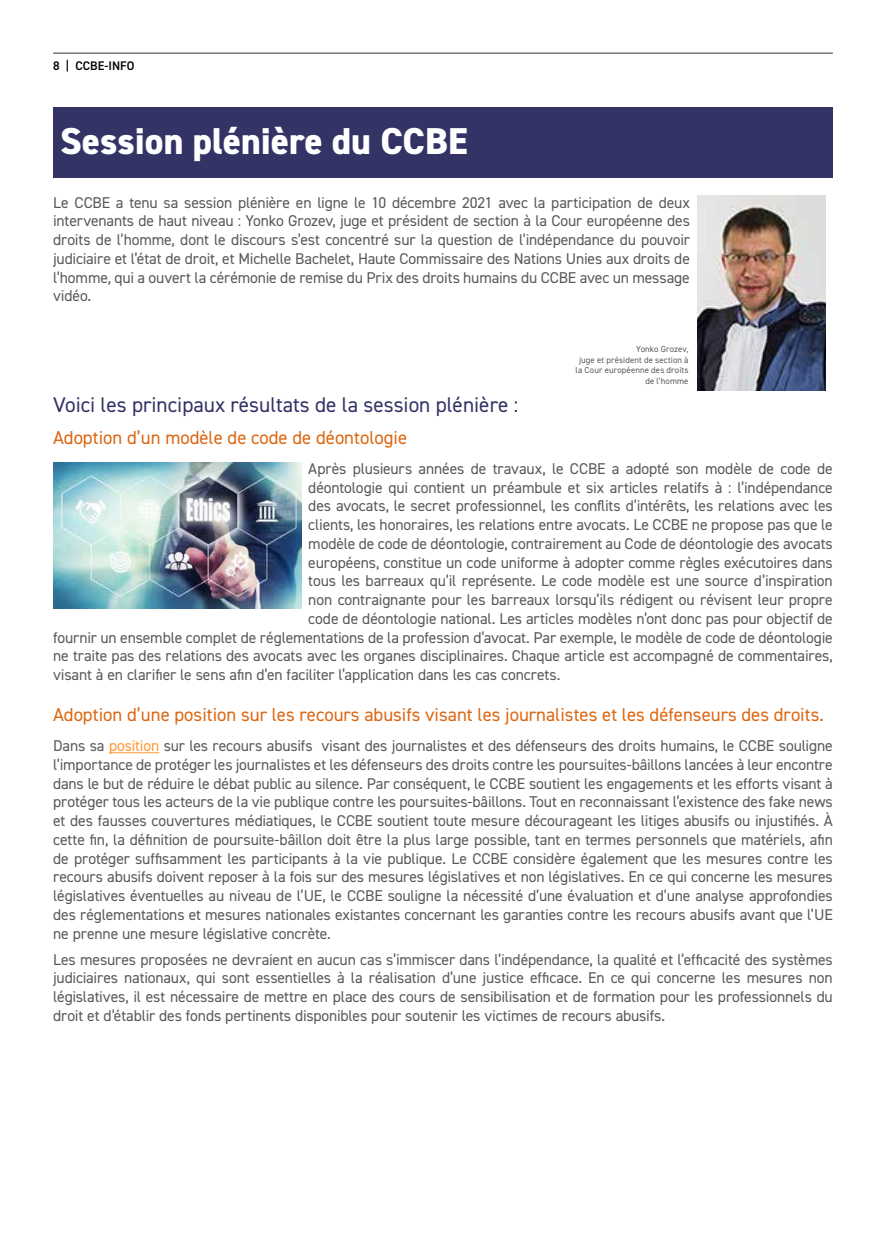
<style>
.page{position:relative;width:886px;height:1251px;background:#fff}
.page>*{position:absolute;margin:0;border:0;box-sizing:border-box;transform-origin:0 0}
.t1{font:800 37.5px "DIN2014";color:#fff}
.t2{font:21.25px "DIN2014";color:#336}
.t3{font:18.75px "DIN2014";color:#dc6711}
.t4{font:15.62px/18.8px "DIN2014";letter-spacing:-.01em;color:#595959;text-align:justify}
.t5{font:600 12.5px "DIN2014";color:#000}
.t6{font:8.75px/10.5px "DIN2014";letter-spacing:.015em;color:#595959;text-align:right}
.s1{color:#f93}
</style>
<div class="page">
<img style="left:53px;top:463px;width:248px;height:146px">
<img style="left:697px;top:196px;width:129px;height:195px">
<hr style="left:53px;top:53px;width:780px;height:1px;background:#595959">
<div style="left:53px;top:107px;width:780px;height:71px;background:#336"></div>
<hr style="left:109px;top:752px;width:50px;height:1px;background:#f93">
<p class="t5" style="left:53px;top:58px;width:83px">8 | CCBE-INFO</p>
<h1 class="t1" style="left:60px;top:116px;width:409px">Session plénière du CCBE</h1>
<p class="t4" style="left:53px;top:193px;width:638px">Le CCBE a tenu sa session plénière en ligne le 10 décembre 2021 avec la participation de deux intervenants de haut niveau : Yonko Grozev, juge et président de section à la Cour européenne des droits de l’homme, dont le discours s’est concentré sur la question de l’indépendance du pouvoir judiciaire et l’état de droit, et Michelle Bachelet, Haute Commissaire des Nations Unies aux droits de l’homme, qui a ouvert la cérémonie de remise du Prix des droits humains du CCBE avec un message vidéo.</p>
<p class="t6" style="left:575px;top:344px;width:115px">Yonko Grozev,<br>juge et président de section à la Cour européenne des droits de l’homme</p>
<h2 class="t2" style="left:53px;top:391px;width:467px">Voici les principaux résultats de la session plénière :</h2>
<p class="t3" style="left:53px;top:426px;width:356px">Adoption d’un modèle de code de déontologie</p>
<p class="t4" style="left:308px;top:459px;width:526px">Après plusieurs années de travaux, le CCBE a adopté son modèle de code de</p>
<p class="t4" style="left:308px;top:478px;width:526px">déontologie qui contient un préambule et six articles relatifs à : l’indépendance</p>
<p class="t4" style="left:308px;top:496px;width:526px">des avocats, le secret professionnel, les conflits d’intérêts, les relations avec les</p>
<p class="t4" style="left:308px;top:515px;width:526px">clients, les honoraires, les relations entre avocats. Le CCBE ne propose pas que le</p>
<p class="t4" style="left:308px;top:534px;width:526px">modèle de code de déontologie, contrairement au Code de déontologie des avocats</p>
<p class="t4" style="left:308px;top:553px;width:526px">européens, constitue un code uniforme à adopter comme règles exécutoires dans</p>
<p class="t4" style="left:308px;top:571px;width:526px">tous les barreaux qu’il représente. Le code modèle est une source d’inspiration</p>
<p class="t4" style="left:308px;top:590px;width:526px">non contraignante pour les barreaux lorsqu’ils rédigent ou révisent leur propre</p>
<p class="t4" style="left:308px;top:609px;width:526px">code de déontologie national. Les articles modèles n’ont donc pas pour objectif de</p>
<p class="t4" style="left:53px;top:628px;width:781px">fournir un ensemble complet de réglementations de la profession d’avocat. Par exemple, le modèle de code de déontologie</p>
<p class="t4" style="left:53px;top:646px;width:781px">ne traite pas des relations des avocats avec les organes disciplinaires. Chaque article est accompagné de commentaires,</p>
<p class="t4" style="left:53px;top:665px;width:509px">visant à en clarifier le sens afin d’en faciliter l’application dans les cas concrets.</p>
<p class="t3" style="left:53px;top:703px;width:772px">Adoption d’une position sur les recours abusifs visant les journalistes et les défenseurs des droits.</p>
<p class="t4" style="left:53px;top:736px;width:781px">Dans sa <span class="s1">position</span> sur les recours abusifs visant des journalistes et des défenseurs des droits humains, le CCBE souligne l’importance de protéger les journalistes et les défenseurs des droits contre les poursuites-bâillons lancées à leur encontre dans le but de réduire le débat public au silence. Par conséquent, le CCBE soutient les engagements et les efforts visant à protéger tous les acteurs de la vie publique contre les poursuites-bâillons. Tout en reconnaissant l’existence des fake news et des fausses couvertures médiatiques, le CCBE soutient toute mesure décourageant les litiges abusifs ou injustifiés. À cette fin, la définition de poursuite-bâillon doit être la plus large possible, tant en termes personnels que matériels, afin de protéger suffisamment les participants à la vie publique. Le CCBE considère également que les mesures contre les recours abusifs doivent reposer à la fois sur des mesures législatives et non législatives. En ce qui concerne les mesures législatives éventuelles au niveau de l’UE, le CCBE souligne la nécessité d’une évaluation et d’une analyse approfondies des réglementations et mesures nationales existantes concernant les garanties contre les recours abusifs avant que l’UE ne prenne une mesure législative concrète.</p>
<p class="t4" style="left:53px;top:949px;width:781px">Les mesures proposées ne devraient en aucun cas s’immiscer dans l’indépendance, la qualité et l’efficacité des systèmes judiciaires nationaux, qui sont essentielles à la réalisation d’une justice efficace. En ce qui concerne les mesures non législatives, il est nécessaire de mettre en place des cours de sensibilisation et de formation pour les professionnels du droit et d’établir des fonds pertinents disponibles pour soutenir les victimes de recours abusifs.</p>
</div>
